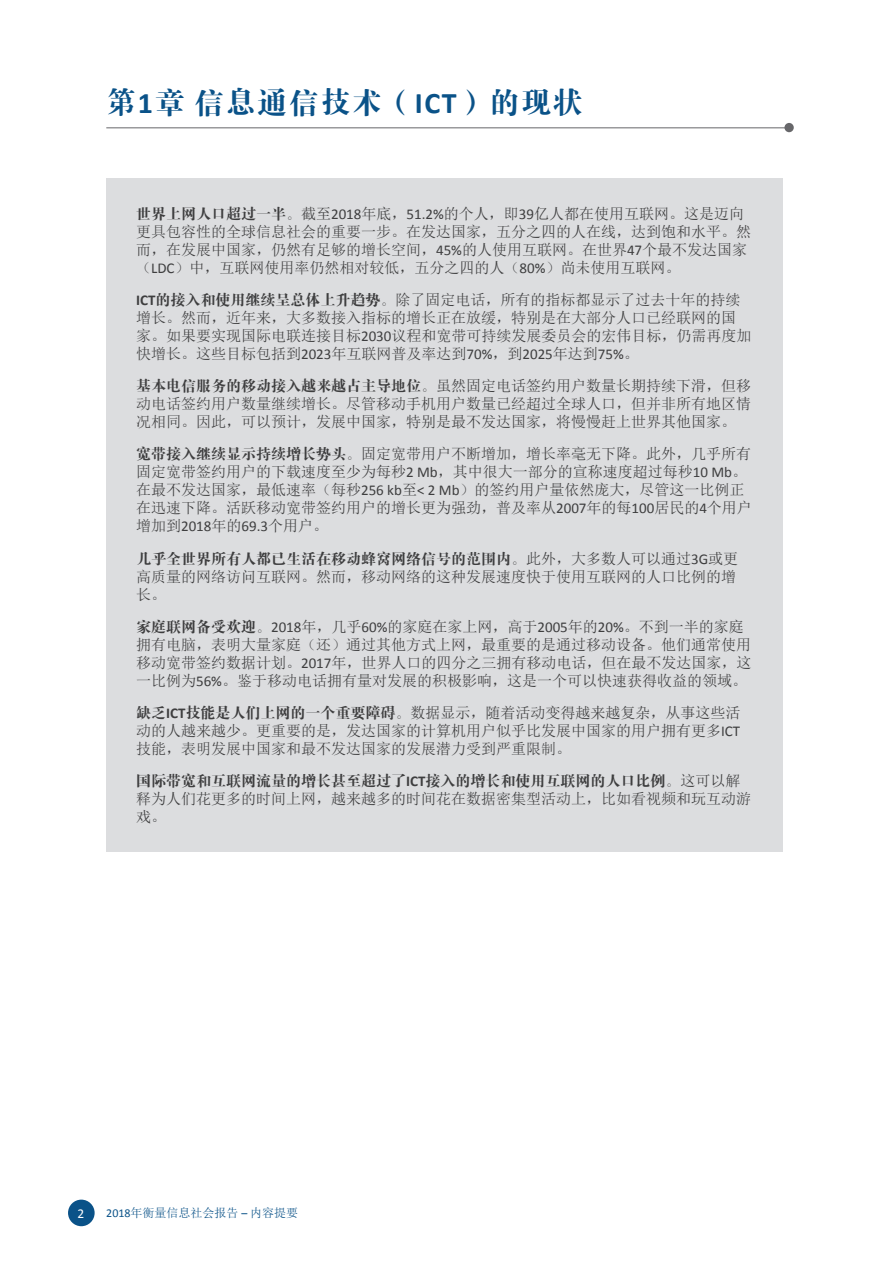
<style>
.page{position:relative;width:893px;height:1263px;background:#fff}
.page>*{position:absolute;margin:0;border:0;box-sizing:border-box;transform-origin:0 0}
.Foreword_title{font:30px "FZDBSJW GB1 0";letter-spacing:.05em;color:#0a5288}
.t1{font:15px/18px "Sim Sun";color:#3e3e3f}
.t2{font:13.5px "Calibri";color:#fff}
.t3{font:12px "Sim Sun";color:#0a5288}
.s1{font-family:"Calibri";font-weight:700}
.s2{font-family:"FZDBSJW GB1 0"}
.s3{font-family:"Calibri"}
</style>
<div class="page">
<hr style="left:106px;top:128px;width:683px;height:1px;background:#67676a">
<div style="left:784px;top:123px;width:10px;height:9px;background:#67676a;border-radius:50%"></div>
<div style="left:106px;top:179px;width:676px;height:673px;background:#dcdddf"></div>
<div style="left:68px;top:1199px;width:27px;height:27px;background:#0a5288;border-radius:50%"></div>
<p class="Foreword_title" style="left:106px;top:86px;width:478px">第<span class="s1">1</span>章信息通信技术（<span class="s1">ICT</span>）的现状</p>
<p class="t1" style="left:136px;top:204px;width:617px"><span class="s2">世界上网人口超过一半。</span>截至<span class="s3">2018</span>年底，<span class="s3">51.2%</span>的个人，即<span class="s3">39</span>亿人都在使用互联网。这是迈向更具包容性的全球信息社会的重要一步。在发达国家，五分之四的人在线，达到饱和水平。然而，在发展中国家，仍然有足够的增长空间，<span class="s3">45%</span>的人使用互联网。在世界<span class="s3">47</span>个最不发达国家（<span class="s3">LDC</span>）中，互联网使用率仍然相对较低，五分之四的人（<span class="s3">80%</span>）尚未使用互联网。</p>
<p class="t1" style="left:136px;top:290px;width:617px"><span class="s1">ICT</span><span class="s2">的接入和使用继续呈总体上升趋势。</span>除了固定电话，所有的指标都显示了过去十年的持续增长。然而，近年来，大多数接入指标的增长正在放缓，特别是在大部分人口已经联网的国家。如果要实现国际电联连接目标<span class="s3">2030</span>议程和宽带可持续发展委员会的宏伟目标，仍需再度加快增长。这些目标包括到<span class="s3">2023</span>年互联网普及率达到<span class="s3">70%</span>，到<span class="s3">2025</span>年达到<span class="s3">75%</span>。</p>
<p class="t1" style="left:136px;top:377px;width:616px;text-align:justify"><span class="s2">基本电信服务的移动接入越来越占主导地位。</span>虽然固定电话签约用户数量长期持续下滑，但移动电话签约用户数量继续增长。尽管移动手机用户数量已经超过全球人口，但并非所有地区情况相同。因此，可以预计，发展中国家，特别是最不发达国家，将慢慢赶上世界其他国家。</p>
<p class="t1" style="left:136px;top:445px;width:617px"><span class="s2">宽带接入继续显示持续增长势头。</span>固定宽带用户不断增加，增长率毫无下降。此外，几乎所有固定宽带签约用户的下载速度至少为每秒<span class="s3">2 Mb</span>，其中很大一部分的宣称速度超过每秒<span class="s3">10 Mb</span>。在最不发达国家，最低速率（每秒<span class="s3">256 kb</span>至<span class="s3">&lt; 2 Mb</span>）的签约用户量依然庞大，尽管这一比例正在迅速下降。活跃移动宽带签约用户的增长更为强劲，普及率从<span class="s3">2007</span>年的每<span class="s3">100</span>居民的<span class="s3">4</span>个用户增加到<span class="s3">2018</span>年的<span class="s3">69.3</span>个用户。</p>
<p class="t1" style="left:136px;top:549px;width:604px"><span class="s2">几乎全世界所有人都已生活在移动蜂窝网络信号的范围内。</span>此外，大多数人可以通过<span class="s3">3G</span>或更高质量的网络访问互联网。然而，移动网络的这种发展速度快于使用互联网的人口比例的增长。</p>
<p class="t1" style="left:136px;top:617px;width:617px"><span class="s2">家庭联网备受欢迎。</span><span class="s3">2018</span>年，几乎<span class="s3">60%</span>的家庭在家上网，高于<span class="s3">2005</span>年的<span class="s3">20%</span>。不到一半的家庭拥有电脑，表明大量家庭（还）通过其他方式上网，最重要的是通过移动设备。他们通常使用移动宽带签约数据计划。<span class="s3">2017</span>年，世界人口的四分之三拥有移动电话，但在最不发达国家，这一比例为<span class="s3">56%</span>。鉴于移动电话拥有量对发展的积极影响，这是一个可以快速获得收益的领域。</p>
<p class="t1" style="left:136px;top:704px;width:606px;text-align:justify"><span class="s2">缺乏</span><span class="s1">ICT</span><span class="s2">技能是人们上网的一个重要障碍。</span>数据显示，随着活动变得越来越复杂，从事这些活动的人越来越少。更重要的是，发达国家的计算机用户似乎比发展中国家的用户拥有更多<span class="s3">ICT</span>技能，表明发展中国家和最不发达国家的发展潜力受到严重限制。</p>
<p class="t1" style="left:136px;top:772px;width:616px"><span class="s2">国际带宽和互联网流量的增长甚至超过了</span><span class="s1">ICT</span><span class="s2">接入的增长和使用互联网的人口比例。</span>这可以解释为人们花更多的时间上网，越来越多的时间花在数据密集型活动上，比如看视频和玩互动游戏。</p>
<p class="t2" style="left:77px;top:1203px;width:8px">2</p>
<p class="t3" style="left:106px;top:1207px;width:193px"><span class="s3">2018</span>年衡量信息社会报告 <span class="s3">–</span> 内容提要</p>
</div>
